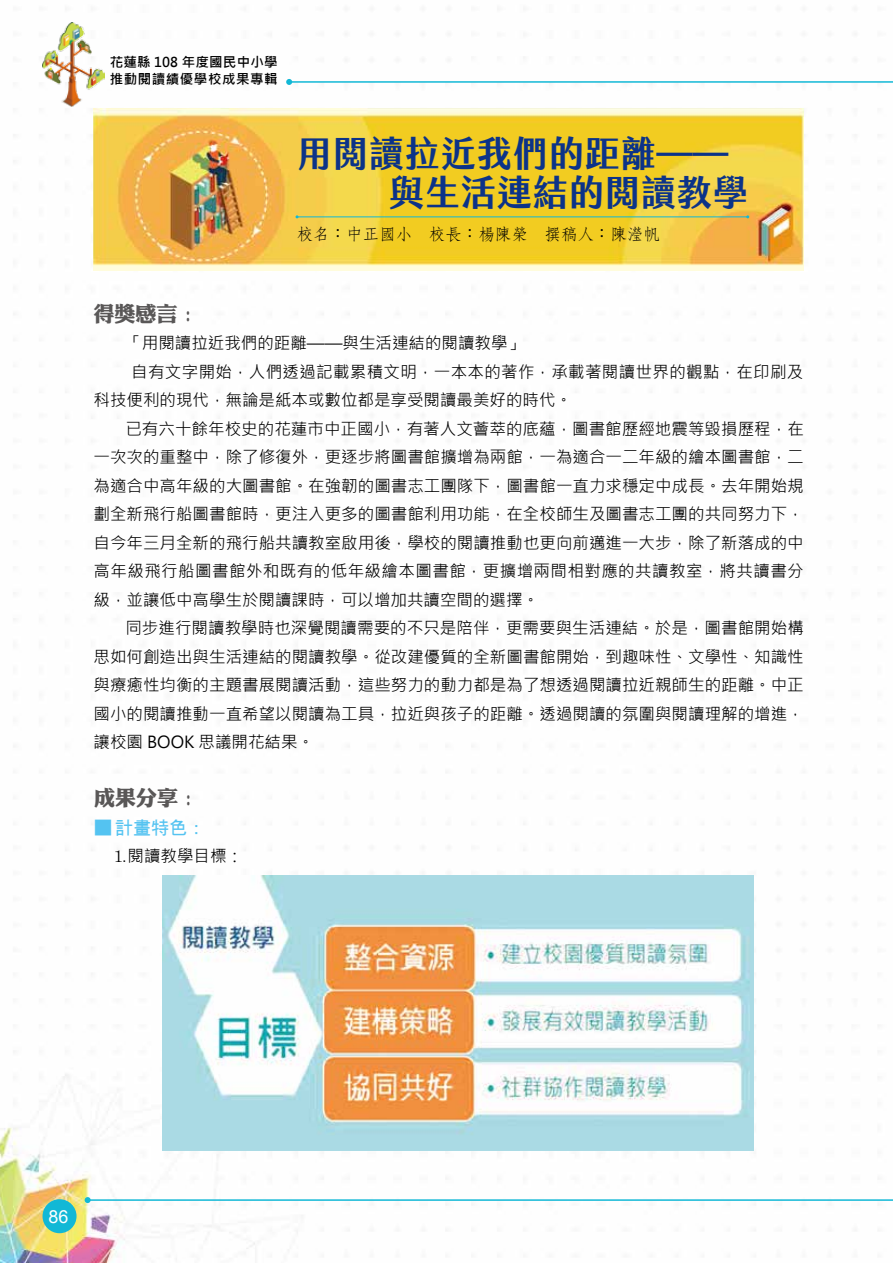
<style>
.page{position:relative;width:893px;height:1263px;background:#fff}
.page>*{position:absolute;margin:0;border:0;box-sizing:border-box;transform-origin:0 0}
.t1{font:36px/39px "jf jinxuan fresh 2.2 bold";color:#0c3388}
.t2{font:21px "DF Li King Hei XB WIN BF";color:#595757}
.t3{font:18px "DF Hei Bd HK BF";color:#54c3f1}
.t4{font:18px "Arial";color:#fff}
.t5{font:16.5px "Microsoft Jheng Hei";color:#000}
.t6{font:16.5px "Microsoft Jheng Hei";letter-spacing:.025em;color:#000}
.t7{font:16.5px "Microsoft Jheng Hei";letter-spacing:.02em;color:#000}
.t8{font:16.5px "DF Fang Song W4 HKP BF";color:#000}
.t9{font:700 13.5px/16.2px "Microsoft Jheng Hei";letter-spacing:.04em;color:#000}
.s1{font-family:"DF Hei Bd HKP BF"}
.s2{font-family:"MS Mincho"}
</style>
<div class="page">
<img style="left:0;top:22px;width:804px;height:1241px">
<div style="left:43px;top:1199px;width:34px;height:34px;background:#12b8d6;border-radius:50%"></div>
<hr style="left:289px;top:81px;width:604px;height:2px;background:#12b8d6">
<svg style="left:286px;top:79px;width:6px;height:6px"></svg>
<hr style="left:88px;top:1199px;width:805px;height:2px;background:#12b8d6">
<svg style="left:85px;top:1197px;width:6px;height:6px"></svg>
<img style="left:43px;top:23px;width:61px;height:83px">
<img style="left:94px;top:109px;width:709px;height:162px">
<hr style="left:297px;top:216px;width:451px;height:1px;background:#12b8d6">
<img style="left:163px;top:876px;width:591px;height:274px">
<p class="t9" style="left:110px;top:54px;width:169px">花蓮縣 108 年度國民中小學推動閱讀績優學校成果專輯</p>
<h1 class="t1" style="left:388px;top:136px;width:361px;text-indent:-92px">用閱讀拉近我們的距離——與生活連結的閱讀教學</h1>
<p class="t8" style="left:297px;top:225px;width:364px">校名：中正國小　校長：楊陳榮　撰稿人：陳瀅帆</p>
<p class="t2" style="left:94px;top:303px;width:101px">得獎感言 :</p>
<p class="t5" style="left:125px;top:333px;width:400px">「用閱讀拉近我們的距離——與生活連結的閱讀教學」</p>
<p class="t7" style="left:131px;top:361px;width:674px">自有文字開始，人們透過記載累積文明，一本本的著作，承載著閱讀世界的觀點，在印刷及</p>
<p class="t5" style="left:94px;top:390px;width:480px">科技便利的現代，無論是紙本或數位都是享受閱讀最美好的時代。</p>
<p class="t5" style="left:125px;top:418px;width:680px">已有六十餘年校史的花蓮市中正國小，有著人文薈萃的底蘊，圖書館歷經地震等毀損歷程，在</p>
<p class="t5" style="left:94px;top:447px;width:712px">一次次的重整中，除了修復外，更逐步將圖書館擴增為兩館，一為適合一二年級的繪本圖書館，二</p>
<p class="t5" style="left:94px;top:475px;width:712px">為適合中高年級的大圖書館。在強韌的圖書志工團隊下，圖書館一直力求穩定中成長。去年開始規</p>
<p class="t5" style="left:94px;top:504px;width:712px">劃全新飛行船圖書館時，更注入更多的圖書館利用功能，在全校師生及圖書志工團的共同努力下，</p>
<p class="t5" style="left:94px;top:532px;width:712px">自今年三月全新的飛行船共讀教室啟用後，學校的閱讀推動也更向前邁進一大步，除了新落成的中</p>
<p class="t6" style="left:94px;top:561px;width:712px">高年級飛行船圖書館外和既有的低年級繪本圖書館，更擴增兩間相對應的共讀教室，將共讀書分</p>
<p class="t5" style="left:94px;top:589px;width:447px">級，並讓低中高學生於閱讀課時，可以增加共讀空間的選擇。</p>
<p class="t5" style="left:125px;top:618px;width:680px">同步進行閱讀教學時也深覺閱讀需要的不只是陪伴，更需要與生活連結。於是，圖書館開始構</p>
<p class="t5" style="left:94px;top:646px;width:712px">思如何創造出與生活連結的閱讀教學。從改建優質的全新圖書館開始，到趣味性、文學性、知識性</p>
<p class="t5" style="left:94px;top:675px;width:712px">與療癒性均衡的主題書展閱讀活動，這些努力的動力都是為了想透過閱讀拉近親師生的距離。中正</p>
<p class="t5" style="left:94px;top:703px;width:712px">國小的閱讀推動一直希望以閱讀為工具，拉近與孩子的距離。透過閱讀的氛圍與閱讀理解的增進，</p>
<p class="t5" style="left:94px;top:732px;width:222px">讓校園 BOOK 思議開花結果。</p>
<p class="t2" style="left:94px;top:787px;width:101px">成果分享 :</p>
<p class="t3" style="left:94px;top:819px;width:108px"><span class="s1">■</span> 計畫特色 :</p>
<p class="t5" style="left:111px;top:846px;width:133px"><span class="s2">⒈</span>閱讀教學目標：</p>
<p class="t4" style="left:48px;top:1204px;width:22px">86</p>
</div>
